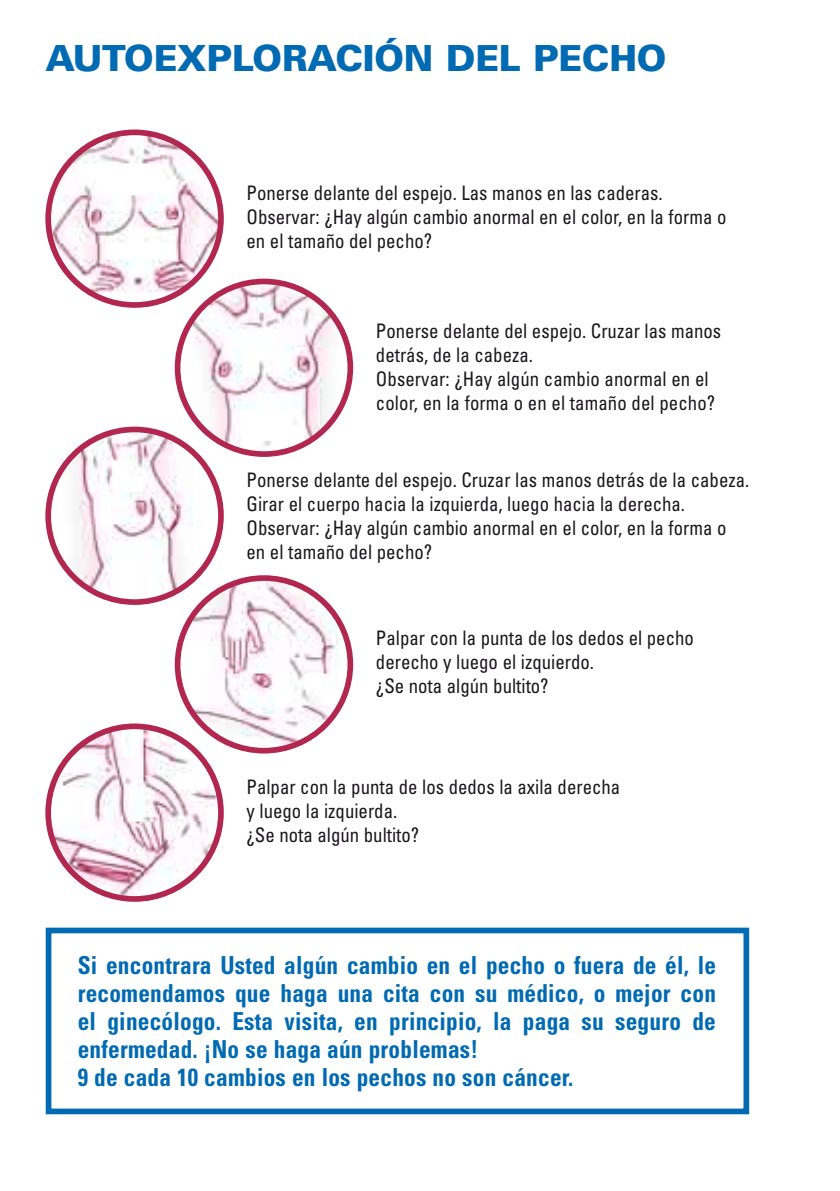
<style>
.page{position:relative;width:840px;height:1191px;background:#fff}
.page>*{position:absolute;margin:0;border:0;box-sizing:border-box;transform-origin:0 0}
.t1{font:900 36px "Univers CE";letter-spacing:-.01em;color:#006ab2}
.t2{font:700 condensed 24.8px/28px "Univers LT Std";letter-spacing:.01em;color:#006ab2;scale:.94 1}
.t3{font:condensed 20px/24px "Univers LT Std";color:#1a171b;scale:.94 1}
</style>
<div class="page">
<svg style="left:45px;top:129px;width:308px;height:772px"></svg>
<div style="left:46px;top:927px;width:702px;height:187px;border:6px solid #006ab2"></div>
<h1 class="t1" style="left:45px;top:37px;width:622px">AUTOEXPLORACIÓN DEL PECHO</h1>
<p class="t3" style="left:246px;top:181px;width:511px">Ponerse delante del espejo. Las manos en las caderas.<br>Observar: ¿Hay algún cambio anormal en el color, en la forma o en el tamaño del pecho?</p>
<p class="t3" style="left:376px;top:318px;width:368px">Ponerse delante del espejo. Cruzar las manos detrás, de la cabeza.<br>Observar: ¿Hay algún cambio anormal en el color, en la forma o en el tamaño del pecho?</p>
<p class="t3" style="left:246px;top:467px;width:536px">Ponerse delante del espejo. Cruzar las manos detrás de la cabeza.<br>Girar el cuerpo hacia la izquierda, luego hacia la derecha.<br>Observar: ¿Hay algún cambio anormal en el color, en la forma o en el tamaño del pecho?</p>
<p class="t3" style="left:376px;top:626px;width:339px">Palpar con la punta de los dedos el pecho derecho y luego el izquierdo.<br>¿Se nota algún bultito?</p>
<p class="t3" style="left:246px;top:775px;width:399px">Palpar con la punta de los dedos la axila derecha y luego la izquierda.<br>¿Se nota algún bultito?</p>
<p class="t2" style="left:78px;top:951px;width:680px">Si encontrara Usted algún cambio en el pecho o fuera de él, le recomendamos que haga una cita con su médico, o mejor con el ginecólogo. Esta visita, en principio, la paga su seguro de enfermedad. ¡No se haga aún problemas!<br>9 de cada 10 cambios en los pechos no son cáncer.</p>
</div>
